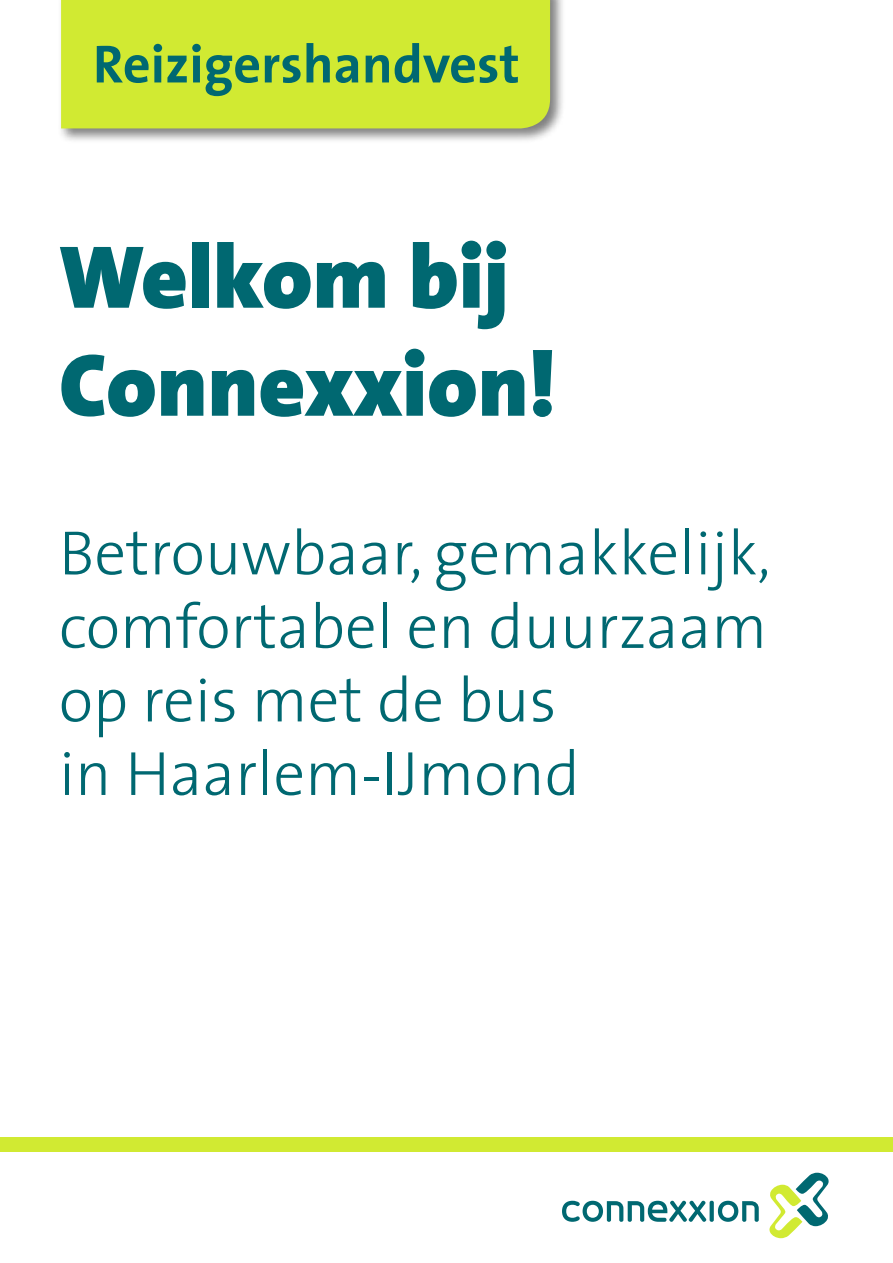
<style>
.page{position:relative;width:893px;height:1263px;background:#fff}
.page>*{position:absolute;margin:0;border:0;box-sizing:border-box;transform-origin:0 0}
.t1{font:900 90px/108px "The Sans";color:#006871}
.t2{font:300 63px/73.5px "The Sans";color:#006871}
.t3{font:700 54px "The Sans";color:#006871}
</style>
<div class="page">
<div style="left:58px;top:0;width:507px;height:143px;background:#000;opacity:.5"></div>
<div style="left:61px;top:0;width:489px;height:128px;background:#d1ea32"></div>
<div style="left:0;top:1137px;width:893px;height:14px;background:#d1ea32"></div>
<svg style="left:769px;top:1173px;width:60px;height:65px"></svg>
<svg style="left:562px;top:1201px;width:144px;height:21px"></svg>
<svg style="left:710px;top:1201px;width:4px;height:21px"></svg>
<svg style="left:718px;top:1201px;width:41px;height:21px"></svg>
<p class="t3" style="left:93px;top:19px;width:428px">Reizigershandvest</p>
<h1 class="t1" style="left:59px;top:222px;width:499px">Welkom bij<br>Connexxion!</h1>
<p class="t2" style="left:59px;top:514px;width:713px">Betrouwbaar, gemakkelijk, comfortabel en duurzaam op reis met de bus<br>in Haarlem-IJmond</p>
</div>
